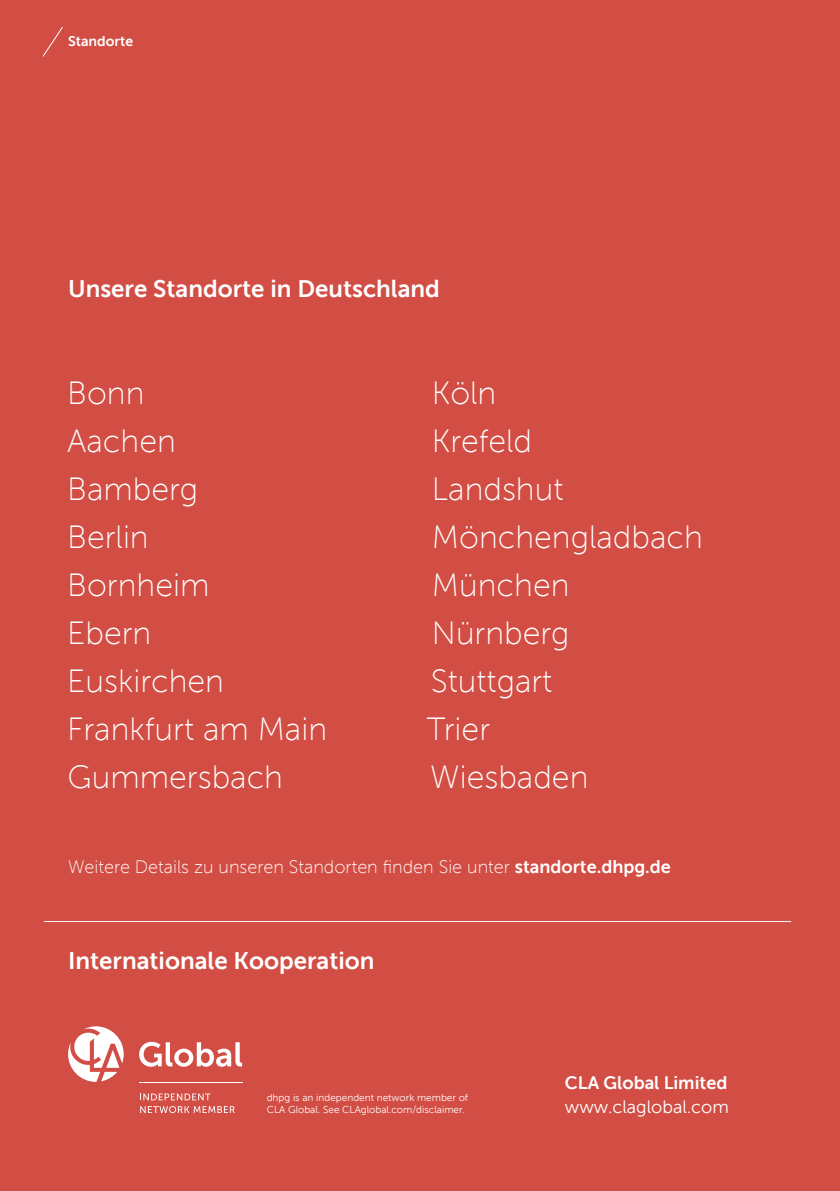
<style>
.page{position:relative;width:840px;height:1191px;background:#fff}
.page>*{position:absolute;margin:0;border:0;box-sizing:border-box;transform-origin:0 0}
.t1{font:32px/48px "Museofordhpg";color:#fff}
.t2{font:800 24px "Museofordhpg";color:#fff}
.t3{font:18px "Museofordhpg";color:#fff}
.t4{font:700 18px "Museofordhpg";color:#fff}
.t5{font:800 18px "Museofordhpg";color:#fff}
.t6{font:800 14px "Museofordhpg";color:#fff}
.t7{font:700 10px/12.4px "Museofordhpg";color:#fff}
.s1{font-weight:800}
</style>
<div class="page">
<div style="left:0;top:0;width:839px;height:1191px;background:#d24d44"></div>
<svg style="left:42px;top:27px;width:21px;height:30px"></svg>
<hr style="left:44px;top:921px;width:746px;height:1px;background:#fff">
<svg style="left:140px;top:1093px;width:70px;height:7px"></svg>
<svg style="left:140px;top:1106px;width:95px;height:7px"></svg>
<hr style="left:139px;top:1082px;width:104px;height:1px;background:#fff">
<svg style="left:139px;top:1041px;width:103px;height:25px"></svg>
<svg style="left:68px;top:1026px;width:56px;height:55px"></svg>
<p class="t6" style="left:68px;top:34px;width:66px">Standorte</p>
<p class="t2" style="left:68px;top:275px;width:373px">Unsere Standorte in Deutschland</p>
<p class="t1" style="left:67px;top:369px;width:261px">Bonn<br>Aachen<br>Bamberg<br>Berlin<br>Bornheim<br>Ebern<br>Euskirchen<br>Frankfurt am Main<br>Gummersbach</p>
<p class="t1" style="left:426px;top:369px;width:277px">Köln<br>Krefeld<br>Landshut<br>Mönchengladbach<br>München<br>Nürnberg<br>Stuttgart<br>Trier<br>Wiesbaden</p>
<p class="t3" style="left:68px;top:857px;width:604px">Weitere Details zu unseren Standorten finden Sie unter <span class="s1">standorte.dhpg.de</span></p>
<p class="t2" style="left:68px;top:947px;width:308px">Internationale Kooperation</p>
<p class="t7" style="left:266px;top:1091px;width:203px">dhpg is an independent network member of<br>CLA Global. See CLAglobal.com/disclaimer.</p>
<p class="t5" style="left:564px;top:1072px;width:164px">CLA Global Limited</p>
<p class="t4" style="left:564px;top:1097px;width:165px">www.claglobal.com</p>
</div>
